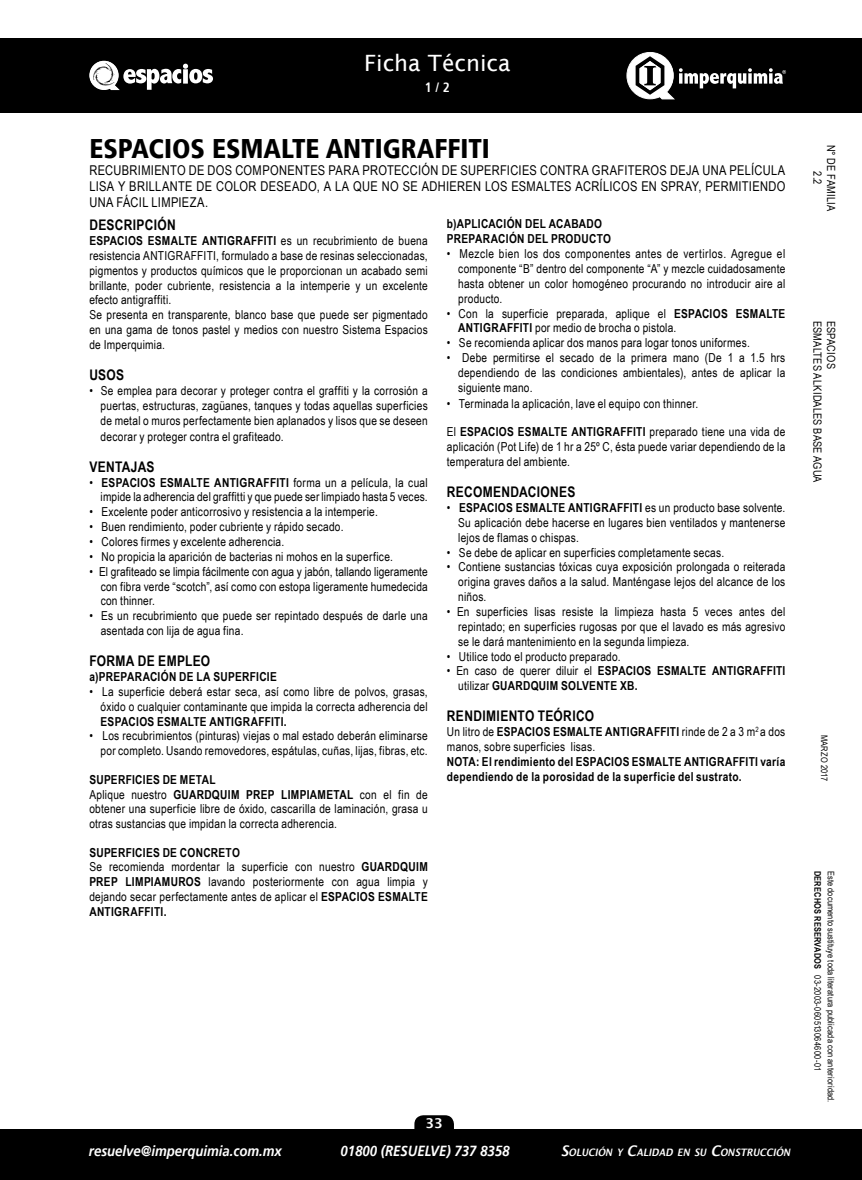
<style>
.page{position:relative;width:862px;height:1180px;background:#fff}
.page>*{position:absolute;margin:0;border:0;box-sizing:border-box;transform-origin:0 0}
.t1{font:900 condensed 27px "Frutiger 77";color:#000}
.t2{font:22.5px "Lucida Sans";color:#fff}
.t3{font:italic 700 14.62px "Frutiger 66";color:#fff;scale:.9 1}
.t4{font:700 14.62px "Arial Narrow";letter-spacing:.025em;color:#000}
.t5{font:13.5px/16.2px "Arial Narrow";letter-spacing:.025em;color:#000;text-align:justify}
.t6{font:700 condensed 13.5px "Frutiger 67";color:#fff}
.t7{font:600 13.5px "Lucida Sans";color:#fff}
.t8{font:12.38px/14.8px "Arial Narrow";letter-spacing:.02em;color:#000;text-align:justify}
.t9{font:700 12.38px/14.8px "Arial Narrow";letter-spacing:.025em;color:#000}
.t10{font:11.25px/13.5px "Arial Narrow";letter-spacing:.025em;color:#000;text-align:center}
.t11{font:italic 600 10.35px "Lucida Sans";color:#fff;scale:.9 1}
.t12{font:9px/13.5px "Arial Narrow";letter-spacing:.02em;color:#000}
.t13{font:700 9px "Arial Narrow";letter-spacing:.025em;color:#000}
.s1{font-weight:700}
.s2{font-weight:400}
.s3{font-size:14.62px}
</style>
<div class="page">
<div style="left:0;top:38px;width:861px;height:75px;background:#000"></div>
<div style="left:0;top:1129px;width:861px;height:51px;background:#000"></div>
<div style="left:414px;top:1115px;width:39px;height:23px;background:#000;border-radius:9px"></div>
<svg style="left:626px;top:52px;width:159px;height:47px"></svg>
<svg style="left:89px;top:61px;width:124px;height:29px"></svg>
<h2 class="t2" style="left:364px;top:51px;width:148px">Ficha Técnica</h2>
<p class="t6" style="left:424px;top:79px;width:26px">1 / 2</p>
<h1 class="t1" style="left:89px;top:133px;width:402px">ESPACIOS ESMALTE ANTIGRAFFITI</h1>
<p class="t5" style="left:89px;top:161px;width:697px">RECUBRIMIENTO DE DOS COMPONENTES PARA PROTECCIÓN DE SUPERFICIES CONTRA GRAFITEROS DEJA UNA PELÍCULA LISA Y BRILLANTE DE COLOR DESEADO, A LA QUE NO SE ADHIEREN LOS ESMALTES ACRÍLICOS EN SPRAY, PERMITIENDO UNA FÁCIL LIMPIEZA.</p>
<p class="t4" style="left:89px;top:214px;width:88px">DESCRIPCIÓN</p>
<p class="t8" style="left:89px;top:233px;width:340px;text-align:left"><span class="s1">ESPACIOS ESMALTE ANTIGRAFFITI</span> es un recubrimiento de buena resistencia ANTIGRAFFITI, formulado a base de resinas seleccionadas, pigmentos y productos químicos que le proporcionan un acabado semi brillante, poder cubriente, resistencia a la intemperie y un excelente efecto antigraffiti.<br>Se presenta en transparente, blanco base que puede ser pigmentado en una gama de tonos pastel y medios con nuestro Sistema Espacios de Imperquimia.</p>
<p class="t4" style="left:89px;top:364px;width:36px">USOS</p>
<p class="t8" style="left:101px;top:383px;width:328px;text-indent:-11px">• Se emplea para decorar y proteger contra el graffiti y la corrosión a puertas, estructuras, zagüanes, tanques y todas aquellas superficies de metal o muros perfectamente bien aplanados y lisos que se deseen</p>
<p class="t8" style="left:101px;top:428px;width:184px">decorar y proteger contra el grafiteado.</p>
<p class="t4" style="left:89px;top:456px;width:67px">VENTAJAS</p>
<p class="t8" style="left:89px;top:474px;width:340px;text-align:right">• <span class="s1">ESPACIOS ESMALTE ANTIGRAFFITI</span> forma un a película, la cual impide la adherencia del graffitti y que puede ser limpiado hasta 5 veces.</p>
<p class="t8" style="left:89px;top:504px;width:290px">• Excelente poder anticorrosivo y resistencia a la intemperie.</p>
<p class="t8" style="left:89px;top:519px;width:255px">• Buen rendimiento, poder cubriente y rápido secado.</p>
<p class="t8" style="left:89px;top:534px;width:196px">• Colores firmes y excelente adherencia.</p>
<p class="t8" style="left:89px;top:549px;width:305px">• No propicia la aparición de bacterias ni mohos en la superfice.</p>
<p class="t8" style="left:101px;top:563px;width:328px;text-indent:-11px">• El grafiteado se limpia fácilmente con agua y jabón, tallando ligeramente con fibra verde “scotch”, así como con estopa ligeramente humedecida con thinner.</p>
<p class="t8" style="left:101px;top:608px;width:328px;text-indent:-11px">• Es un recubrimiento que puede ser repintado después de darle una asentada con lija de agua fina.</p>
<p class="t4" style="left:89px;top:650px;width:122px">FORMA DE EMPLEO</p>
<p class="t9" style="left:89px;top:669px;width:189px">a)PREPARACIÓN DE LA SUPERFICIE</p>
<p class="t8" style="left:89px;top:684px;width:340px;text-align:right">• La superficie deberá estar seca, así como libre de polvos, grasas, óxido o cualquier contaminante que impida la correcta adherencia del</p>
<p class="t9" style="left:101px;top:713px;width:187px">ESPACIOS ESMALTE ANTIGRAFFITI.</p>
<p class="t8" style="left:89px;top:728px;width:339px;text-align:right">• Los recubrimientos (pinturas) viejas o mal estado deberán eliminarse por completo. Usando removedores, espátulas, cuñas, lijas, fibras, etc.</p>
<p class="t8" style="left:89px;top:771px;width:340px;text-align:left"><span class="s1">SUPERFICIES DE METAL<br></span>Aplique nuestro <span class="s1">GUARDQUIM PREP LIMPIAMETAL</span> con el fin de obtener una superficie libre de óxido, cascarilla de laminación, grasa u otras sustancias que impidan la correcta adherencia.</p>
<p class="t8" style="left:89px;top:844px;width:340px;text-align:left"><span class="s1">SUPERFICIES DE CONCRETO<br></span>Se recomienda mordentar la superficie con nuestro <span class="s1">GUARDQUIM PREP LIMPIAMUROS</span> lavando posteriormente con agua limpia y dejando secar perfectamente antes de aplicar el <span class="s1">ESPACIOS ESMALTE ANTIGRAFFITI.</span></p>
<p class="t9" style="left:446px;top:216px;width:165px">b)APLICACIÓN DEL ACABADO<br>PREPARACIÓN DEL PRODUCTO</p>
<p class="t8" style="left:458px;top:246px;width:328px;text-indent:-11px">• Mezcle bien los dos componentes antes de vertirlos. Agregue el componente “B” dentro del componente “A” y mezcle cuidadosamente hasta obtener un color homogéneo procurando no introducir aire al producto.</p>
<p class="t8" style="left:458px;top:305px;width:328px;text-indent:-11px">• Con la superficie preparada, aplique el <span class="s1">ESPACIOS ESMALTE<br>ANTIGRAFFITI</span> por medio de brocha o pistola.</p>
<p class="t8" style="left:446px;top:335px;width:304px">• Se recomienda aplicar dos manos para logar tonos uniformes.</p>
<p class="t8" style="left:458px;top:350px;width:328px;text-indent:-11px">• Debe permitirse el secado de la primera mano (De 1 a 1.5 hrs dependiendo de las condiciones ambientales), antes de aplicar la siguiente mano.</p>
<p class="t8" style="left:446px;top:396px;width:252px">• Terminada la aplicación, lave el equipo con thinner.</p>
<p class="t8" style="left:446px;top:424px;width:340px">El <span class="s1">ESPACIOS ESMALTE ANTIGRAFFITI</span> preparado tiene una vida de aplicación (Pot Life) de 1 hr a 25º C, ésta puede variar dependiendo de la temperatura del ambiente.</p>
<p class="t4" style="left:446px;top:481px;width:130px">RECOMENDACIONES</p>
<p class="t8" style="left:458px;top:500px;width:328px;text-indent:-11px">• <span class="s1">ESPACIOS ESMALTE ANTIGRAFFITI</span> es un producto base solvente.<br>Su aplicación debe hacerse en lugares bien ventilados y mantenerse lejos de flamas o chispas.</p>
<p class="t8" style="left:446px;top:544px;width:278px">• Se debe de aplicar en superficies completamente secas.</p>
<p class="t8" style="left:458px;top:559px;width:328px;text-indent:-11px">• Contiene sustancias tóxicas cuya exposición prolongada o reiterada origina graves daños a la salud. Manténgase lejos del alcance de los niños.</p>
<p class="t8" style="left:458px;top:604px;width:328px;text-indent:-11px">• En superficies lisas resiste la limpieza hasta 5 veces antes del repintado; en superficies rugosas por que el lavado es más agresivo se le dará mantenimiento en la segunda limpieza.</p>
<p class="t8" style="left:446px;top:648px;width:175px">• Utilice todo el producto preparado.</p>
<p class="t9" style="left:458px;top:663px;width:328px;text-indent:-11px"><span class="s2">• En caso de querer diluir el</span> ESPACIOS ESMALTE ANTIGRAFFITI <span class="s2">utilizar</span> GUARDQUIM SOLVENTE XB.</p>
<p class="t4" style="left:446px;top:705px;width:149px">RENDIMIENTO TEÓRICO</p>
<p class="t8" style="left:446px;top:724px;width:340px">Un litro de <span class="s1">ESPACIOS ESMALTE ANTIGRAFFITI</span> rinde de 2 a 3 m<sup>2</sup> a dos manos, sobre superficies lisas.</p>
<p class="t9" style="left:446px;top:753px;width:340px">NOTA: El rendimiento del ESPACIOS ESMALTE ANTIGRAFFITI varía dependiendo de la porosidad de la superficie del sustrato.</p>
<p class="t7" style="left:425px;top:1115px;width:19px">33</p>
<p class="t3" style="left:87px;top:1142px;width:216px">resuelve@imperquimia.com.mx</p>
<p class="t3" style="left:338px;top:1142px;width:189px">01800 (RESUELVE) 737 8358</p>
<p class="t11" style="left:558px;top:1147px;width:256px"><span class="s3">S</span>OLUCIÓN Y <span class="s3">C</span>ALIDAD EN SU <span class="s3">C</span>ONSTRUCCIÓN</p>
<p class="t3" style="left:89px;top:1142px;width:216px">resuelve@imperquimia.com.mx</p>
<p class="t3" style="left:340px;top:1142px;width:189px">01800 (RESUELVE) 737 8358</p>
<p class="t11" style="left:560px;top:1147px;width:256px"><span class="s3">S</span>OLUCIÓN Y <span class="s3">C</span>ALIDAD EN SU <span class="s3">C</span>ONSTRUCCIÓN</p>
<p class="t10" style="left:837px;top:144px;width:68px;rotate:90deg">N° DE FAMILIA<br>2.2</p>
<p class="t10" style="left:824px;top:321px;width:164px;rotate:90deg">ESMALTES ALKIDALES BASE AGUA</p>
<p class="t10" style="left:837px;top:321px;width:50px;rotate:90deg">ESPACIOS</p>
<p class="t12" style="left:830px;top:735px;width:48px;rotate:90deg">MARZO 2017</p>
<p class="t13" style="left:823px;top:871px;width:100px;rotate:90deg">DERECHOS RESERVADOS</p>
<p class="t12" style="left:837px;top:975px;width:128px;text-indent:-105px;rotate:90deg">Este documento sustituye toda literatura publicada con anterioridad.<br>03-2003-060513064600-01</p>
</div>
